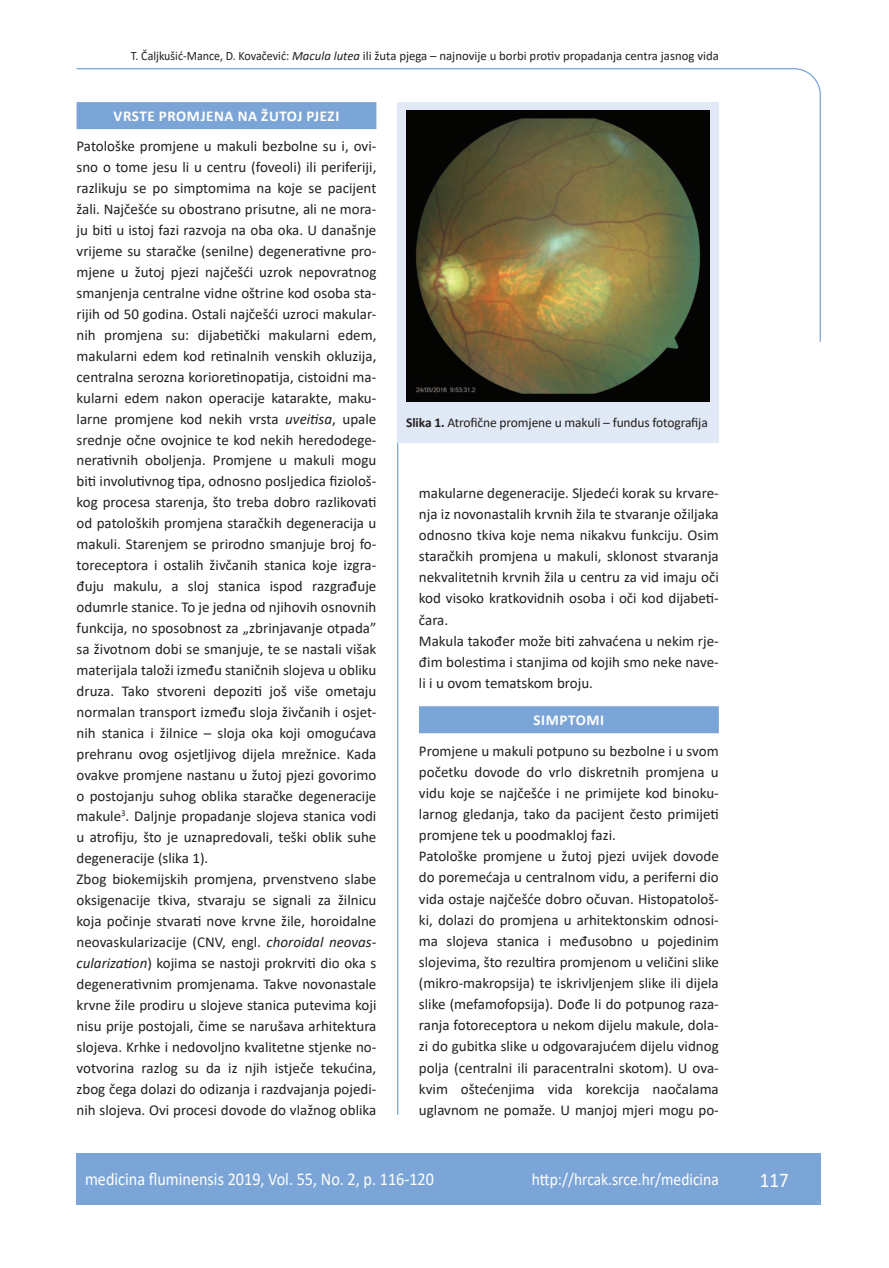
<style>
.page{position:relative;width:889px;height:1268px;background:#fff}
.page>*{position:absolute;margin:0;border:0;box-sizing:border-box;transform-origin:0 0}
.t1{font:21px "Calibri";color:#fff;scale:.9 1}
.t2{font:18px "Calibri";color:#fff;scale:.9 1}
.t3{font:17.25px "Calibri";color:#fff;scale:.9 1}
.osnovni_tekst{font:15px/21px "Calibri";color:#231f20;text-align:justify}
.naslov_ruler{font:700 15px "Calibri";letter-spacing:.04em;color:#fff}
.potpis_slika{font:13.5px "Calibri";letter-spacing:-.01em;color:#231f20}
.glava{font:12.75px "Calibri";color:#231f20;scale:.94 1}
.s1{font-style:italic}
.s2{font-weight:700}
</style>
<div class="page">
<svg style="left:76px;top:68px;width:745px;height:275px"></svg>
<hr style="left:397px;top:442px;width:1px;height:672px;background:#7ca5d7">
<div style="left:77px;top:1152px;width:744px;height:51px;background:#7ca5d7"></div>
<div style="left:77px;top:102px;width:299px;height:27px;background:#7ca5d7"></div>
<div style="left:419px;top:706px;width:300px;height:27px;background:#7ca5d7"></div>
<div style="left:398px;top:102px;width:321px;height:340px;background:#e1e9f6"></div>
<img style="left:406px;top:111px;width:304px;height:291px">
<p class="glava" style="left:131px;top:46px;width:627px">T. Čaljkušić-Mance, D. Kovačević: <span class="s1">Macula lutea</span> ili žuta pjega – najnovije u borbi protiv propadanja centra jasnog vida</p>
<p class="naslov_ruler" style="left:114px;top:105px;width:227px">VRSTE PROMJENA NA ŽUTOJ PJEZI</p>
<p class="osnovni_tekst" style="left:77px;top:135px;width:301px">Patološke promjene u makuli bezbolne su i, ovi&shy;sno o tome jesu li u centru (foveoli) ili periferiji, razlikuju se po simptomima na koje se pacijent žali. Najčešće su obostrano prisutne, ali ne mora&shy;ju biti u istoj fazi razvoja na oba oka. U današnje vrijeme su staračke (senilne) degenerativne pro&shy;mjene u žutoj pjezi najčešći uzrok nepovratnog smanjenja centralne vidne oštrine kod osoba sta&shy;rijih od 50 godina. Ostali najčešći uzroci makular&shy;nih promjena su: dijabetički makularni edem, makularni edem kod retinalnih venskih okluzija, centralna serozna korioretinopatija, cistoidni ma&shy;kularni edem nakon operacije katarakte, maku&shy;larne promjene kod nekih vrsta <span class="s1">uveitisa</span>, upale srednje očne ovojnice te kod nekih heredodege&shy;nerativnih oboljenja. Promjene u makuli mogu biti involutivnog tipa, odnosno posljedica fiziološ&shy;kog procesa starenja, što treba dobro razlikovati od patoloških promjena staračkih degeneracija u makuli. Starenjem se prirodno smanjuje broj fo&shy;toreceptora i ostalih živčanih stanica koje izgra&shy;đuju makulu, a sloj stanica ispod razgrađuje odumrle stanice. To je jedna od njihovih osnovnih funkcija, no sposobnost za „zbrinjavanje otpada” sa životnom dobi se smanjuje, te se nastali višak materijala taloži između staničnih slojeva u obliku druza. Tako stvoreni depoziti još više ometaju normalan transport između sloja živčanih i osjet&shy;nih stanica i žilnice – sloja oka koji omogućava prehranu ovog osjetljivog dijela mrežnice. Kada ovakve promjene nastanu u žutoj pjezi govorimo o postojanju suhog oblika staračke degeneracije makule<sup>3</sup>. Daljnje propadanje slojeva stanica vodi u atrofiju, što je uznapredovali, teški oblik suhe degeneracije (slika 1).</p>
<p class="osnovni_tekst" style="left:77px;top:868px;width:301px">Zbog biokemijskih promjena, prvenstveno slabe oksigenacije tkiva, stvaraju se signali za žilnicu koja počinje stvarati nove krvne žile, horoidalne neovaskularizacije (CNV, engl. <span class="s1">choroidal neovas&shy;cularization</span>) kojima se nastoji prokrviti dio oka s degenerativnim promjenama. Takve novonastale krvne žile prodiru u slojeve stanica putevima koji nisu prije postojali, čime se narušava arhitektura slojeva. Krhke i nedovoljno kvalitetne stjenke no&shy;votvorina razlog su da iz njih istječe tekućina, zbog čega dolazi do odizanja i razdvajanja pojedi&shy;nih slojeva. Ovi procesi dovode do vlažnog oblika</p>
<p class="potpis_slika" style="left:406px;top:413px;width:303px"><span class="s2">Slika 1.</span> Atrofične promjene u makuli – fundus fotografija</p>
<p class="osnovni_tekst" style="left:419px;top:481px;width:301px">makularne degeneracije. Sljedeći korak su krvare&shy;nja iz novonastalih krvnih žila te stvaranje ožiljaka odnosno tkiva koje nema nikakvu funkciju. Osim staračkih promjena u makuli, sklonost stvaranja nekvalitetnih krvnih žila u centru za vid imaju oči kod visoko kratkovidnih osoba i oči kod dijabeti&shy;čara.</p>
<p class="osnovni_tekst" style="left:419px;top:629px;width:301px">Makula također može biti zahvaćena u nekim rje&shy;đim bolestima i stanjima od kojih smo neke nave&shy;li i u ovom tematskom broju.</p>
<p class="naslov_ruler" style="left:533px;top:709px;width:72px">SIMPTOMI</p>
<p class="osnovni_tekst" style="left:419px;top:739px;width:301px">Promjene u makuli potpuno su bezbolne i u svom početku dovode do vrlo diskretnih promjena u vidu koje se najčešće i ne primijete kod binoku&shy;larnog gledanja, tako da pacijent često primijeti promjene tek u poodmakloj fazi.</p>
<p class="osnovni_tekst" style="left:419px;top:845px;width:301px">Patološke promjene u žutoj pjezi uvijek dovode do poremećaja u centralnom vidu, a periferni dio vida ostaje najčešće dobro očuvan. Histopatološ&shy;ki, dolazi do promjena u arhitektonskim odnosi&shy;ma slojeva stanica i međusobno u pojedinim slojevima, što rezultira promjenom u veličini slike (mikro-makropsija) te iskrivljenjem slike ili dijela slike (mefamofopsija). Dođe li do potpunog raza&shy;ranja fotoreceptora u nekom dijelu makule, dola&shy;zi do gubitka slike u odgovarajućem dijelu vidnog polja (centralni ili paracentralni skotom). U ova&shy;kvim oštećenjima vida korekcija naočalama uglavnom ne pomaže. U manjoj mjeri mogu po-</p>
<p class="t2" style="left:85px;top:1166px;width:389px">medicina fluminensis 2019, Vol. 55, No. 2, p. 116-120</p>
<p class="t3" style="left:532px;top:1167px;width:209px">http://hrcak.srce.hr/medicina</p>
<p class="t1" style="left:760px;top:1164px;width:33px">117</p>
</div>
